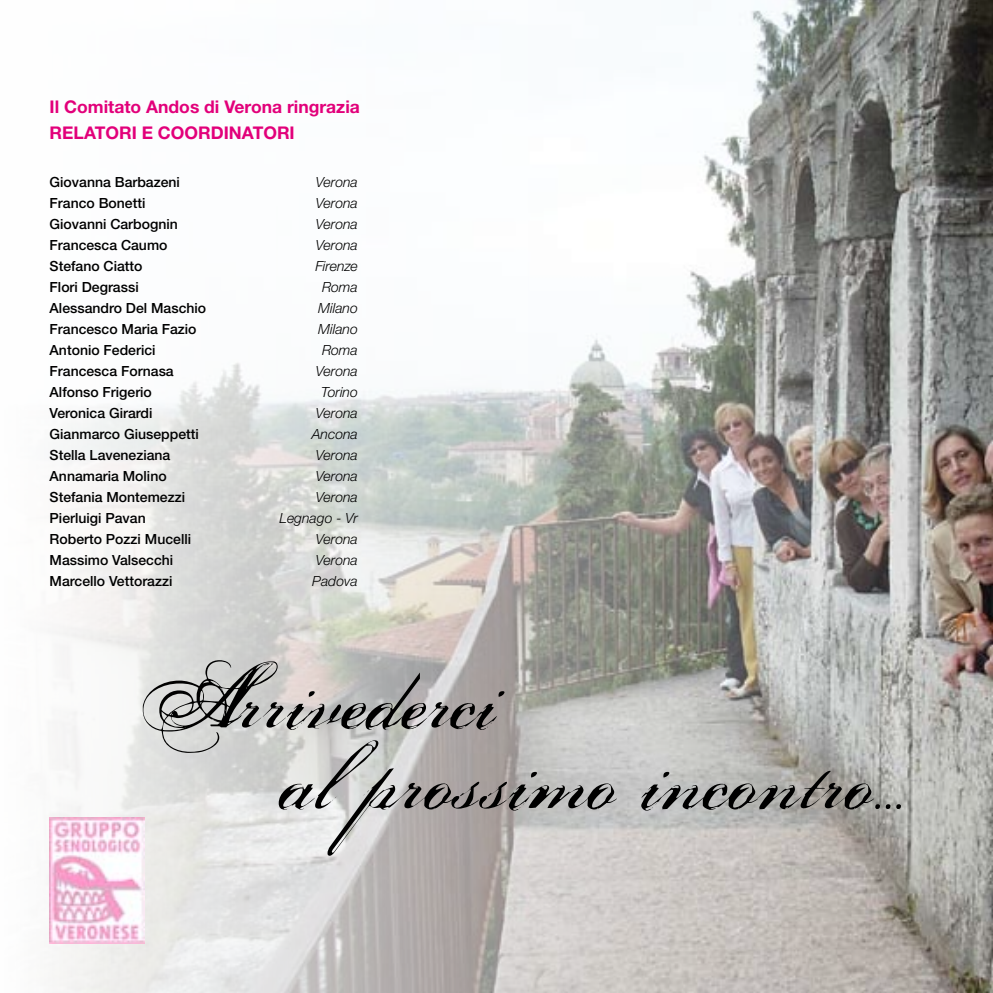
<style>
.page{position:relative;width:993px;height:993px;background:#fff}
.page>*{position:absolute;margin:0;border:0;box-sizing:border-box;transform-origin:0 0}
.t1{font:100.8px/80.7px "Porcelain";color:#000}
.t2{font:700 17.5px/26.2px "Helvetica Neue";color:#e2007a}
.t3{font:500 14px "Helvetica Neue";color:#000}
.t4{font:italic 300 14px "Helvetica Neue";color:#000}
</style>
<div class="page">
<img style="left:49px;top:0;width:943px;height:992px">
<img style="left:50px;top:817px;width:94px;height:126px">
<p class="t2" style="left:50px;top:93px;width:312px">Il Comitato Andos di Verona ringrazia<br>RELATORI E COORDINATORI</p>
<p class="t3" style="left:50px;top:173px;width:132px">Giovanna Barbazeni</p>
<p class="t4" style="left:316px;top:173px;width:44px">Verona</p>
<p class="t3" style="left:50px;top:194px;width:97px">Franco Bonetti</p>
<p class="t4" style="left:316px;top:194px;width:44px">Verona</p>
<p class="t3" style="left:50px;top:215px;width:130px">Giovanni Carbognin</p>
<p class="t4" style="left:316px;top:215px;width:44px">Verona</p>
<p class="t3" style="left:50px;top:236px;width:119px">Francesca Caumo</p>
<p class="t4" style="left:316px;top:236px;width:44px">Verona</p>
<p class="t3" style="left:50px;top:257px;width:94px">Stefano Ciatto</p>
<p class="t4" style="left:315px;top:257px;width:44px">Firenze</p>
<p class="t3" style="left:50px;top:278px;width:90px">Flori Degrassi</p>
<p class="t4" style="left:322px;top:278px;width:37px">Roma</p>
<p class="t3" style="left:50px;top:299px;width:158px">Alessandro Del Maschio</p>
<p class="t4" style="left:318px;top:299px;width:41px">Milano</p>
<p class="t3" style="left:50px;top:320px;width:148px">Francesco Maria Fazio</p>
<p class="t4" style="left:318px;top:320px;width:41px">Milano</p>
<p class="t3" style="left:50px;top:341px;width:107px">Antonio Federici</p>
<p class="t4" style="left:322px;top:341px;width:37px">Roma</p>
<p class="t3" style="left:50px;top:362px;width:125px">Francesca Fornasa</p>
<p class="t4" style="left:316px;top:362px;width:44px">Verona</p>
<p class="t3" style="left:50px;top:383px;width:104px">Alfonso Frigerio</p>
<p class="t4" style="left:321px;top:383px;width:38px">Torino</p>
<p class="t3" style="left:50px;top:404px;width:104px">Veronica Girardi</p>
<p class="t4" style="left:316px;top:404px;width:44px">Verona</p>
<p class="t3" style="left:50px;top:425px;width:151px">Gianmarco Giuseppetti</p>
<p class="t4" style="left:311px;top:425px;width:48px">Ancona</p>
<p class="t3" style="left:50px;top:446px;width:122px">Stella Laveneziana</p>
<p class="t4" style="left:316px;top:446px;width:44px">Verona</p>
<p class="t3" style="left:50px;top:467px;width:118px">Annamaria Molino</p>
<p class="t4" style="left:316px;top:467px;width:44px">Verona</p>
<p class="t3" style="left:50px;top:488px;width:137px">Stefania Montemezzi</p>
<p class="t4" style="left:316px;top:488px;width:44px">Verona</p>
<p class="t3" style="left:50px;top:509px;width:97px">Pierluigi Pavan</p>
<p class="t4" style="left:279px;top:509px;width:80px">Legnago - Vr</p>
<p class="t3" style="left:50px;top:530px;width:143px">Roberto Pozzi Mucelli</p>
<p class="t4" style="left:316px;top:530px;width:44px">Verona</p>
<p class="t3" style="left:50px;top:551px;width:125px">Massimo Valsecchi</p>
<p class="t4" style="left:316px;top:551px;width:44px">Verona</p>
<p class="t3" style="left:50px;top:572px;width:124px">Marcello Vettorazzi</p>
<p class="t4" style="left:312px;top:572px;width:47px">Padova</p>
<h1 class="t1" style="left:280px;top:670px;width:626px;text-indent:-143px">Arrivederci<br>al prossimo incontro...</h1>
</div>
